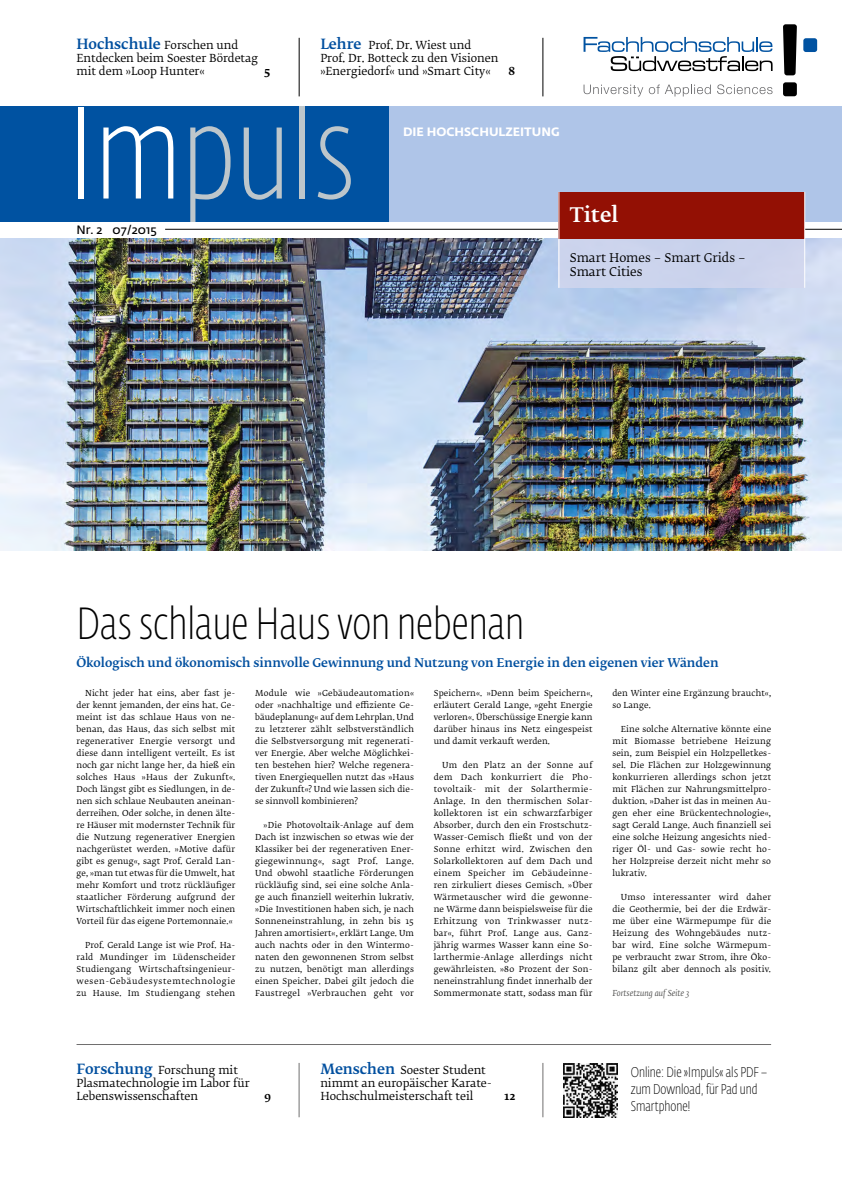
<style>
.page{position:relative;width:842px;height:1191px;background:#fff}
.page>*{position:absolute;margin:0;border:0;box-sizing:border-box;transform-origin:0 0}
.t1{font:130px "Fedra Sans Dis Std Thin Cond";color:#bdc6cb}
.t2{font:44.5px "Fedra Sans Dis Std Thin Cond";color:#000}
.t3{font:500 20px "Fedra Serif B Std";color:#fff}
.t4{font:14px/16.8px "Fedra Sans Dis Std Thin Cond";color:#000}
.t5{font:500 12px "Fedra Serif B Std";color:#004f9f}
.t6{font:12px/14.4px "Fedra Serif B Std";color:#000}
.t7{font:700 12px "Fedra Sans Alt Std";color:#fff}
.t8{font:600 12px "Fedra Sans Alt Std";color:#000}
.t9{font:11px/13.2px "Fedra Serif B Std";color:#000}
.t10{font:500 11px "Fedra Serif B Std";color:#000}
.t11{font:8.2px/12px "Fedra Serif B Std";letter-spacing:.02em;color:#000;text-align:justify}
.t12{font:italic 8.2px "Fedra Serif B Std";color:#575756}
.s1{font-weight:500;font-size:14px;color:#004f9f}
.s2{color:#fff}
</style>
<div class="page">
<div style="left:389px;top:106px;width:453px;height:115px;background:#afc5e8"></div>
<div style="left:0;top:106px;width:389px;height:115px;background:#0052a1"></div>
<svg style="left:783px;top:82px;width:14px;height:14px"></svg>
<svg style="left:783px;top:24px;width:14px;height:51px"></svg>
<svg style="left:803px;top:38px;width:14px;height:14px"></svg>
<svg style="left:584px;top:85px;width:59px;height:11px"></svg>
<svg style="left:649px;top:85px;width:62px;height:11px"></svg>
<svg style="left:717px;top:84px;width:55px;height:10px"></svg>
<svg style="left:583px;top:37px;width:189px;height:34px"></svg>
<hr style="left:299px;top:38px;width:1px;height:58px;background:#000">
<hr style="left:542px;top:38px;width:1px;height:58px;background:#000">
<hr style="left:77px;top:1044px;width:694px;height:1px;background:#706f6f">
<hr style="left:299px;top:1063px;width:1px;height:54px;background:#706f6f">
<hr style="left:542px;top:1063px;width:1px;height:54px;background:#706f6f">
<hr style="left:165px;top:229px;width:677px;height:1px;background:#000">
<img style="left:564px;top:1063px;width:54px;height:54px">
<img style="left:0;top:238px;width:842px;height:312px">
<div style="left:558px;top:200px;width:247px;height:88px;background:#ccd3ed"></div>
<div style="left:558px;top:192px;width:247px;height:46px;background:#931004"></div>
<hr style="left:558px;top:192px;width:1px;height:96px;background:#fff">
<hr style="left:804px;top:192px;width:1px;height:96px;background:#fff">
<h3 class="t9" style="left:77px;top:39px;width:183px"><span class="s1">Hochschule</span> Forschen und<br>Entdecken beim Soester Bördetag mit dem »Loop Hunter«</h3>
<h3 class="t10" style="left:265px;top:63px;width:7px">5</h3>
<h3 class="t9" style="left:320px;top:39px;width:180px"><span class="s1">Lehre</span> Prof. Dr. Wiest und<br>Prof. Dr. Botteck zu den Visionen »Energiedorf« und »Smart City«</h3>
<h3 class="t10" style="left:508px;top:63px;width:8px">8</h3>
<h1 class="t1" style="left:68px;top:73px;width:289px"><span class="s2">Im</span>puls</h1>
<h3 class="t8" style="left:77px;top:222px;width:82px">Nr. 2 07/2015</h3>
<h3 class="t7" style="left:403px;top:124px;width:158px">DIE HOCHSCHULZEITUNG</h3>
<h3 class="t3" style="left:570px;top:200px;width:50px">Titel</h3>
<h3 class="t6" style="left:570px;top:251px;width:177px">Smart Homes – Smart Grids –<br>Smart Cities</h3>
<h2 class="t2" style="left:77px;top:595px;width:449px">Das schlaue Haus von nebenan</h2>
<h3 class="t5" style="left:77px;top:654px;width:643px">Ökologisch und ökonomisch sinnvolle Gewinnung und Nutzung von Energie in den eigenen vier Wänden</h3>
<p class="t11" style="left:77px;top:688px;width:160px;text-indent:9px">Nicht jeder hat eins, aber fast je&shy;der kennt jemanden, der eins hat. Ge&shy;meint ist das schlaue Haus von ne&shy;benan, das Haus, das sich selbst mit regenerativer Energie versorgt und diese dann intelligent verteilt. Es ist noch gar nicht lange her, da hieß ein solches Haus »Haus der Zukunft«.<br>Doch längst gibt es Siedlungen, in de&shy;nen sich schlaue Neubauten aneinan&shy;derreihen. Oder solche, in denen älte&shy;re Häuser mit modernster Technik für die Nutzung regenerativer Energien nachgerüstet werden. »Motive dafür gibt es genug«, sagt Prof. Gerald Lan&shy;ge, »man tut etwas für die Umwelt, hat mehr Komfort und trotz rückläufiger staatlicher Förderung aufgrund der Wirtschaftlichkeit immer noch einen Vorteil für das eigene Portemonnaie.«</p>
<p class="t11" style="left:77px;top:940px;width:160px;text-indent:9px">Prof. Gerald Lange ist wie Prof. Ha&shy;rald Mundinger im Lüdenscheider Studiengang Wirtschaftsingenieur&shy;wesen-Gebäudesystemtechnologie zu Hause. Im Studiengang stehen</p>
<p class="t11" style="left:255px;top:688px;width:160px">Module wie »Gebäudeautomation« oder »nachhaltige und effiziente Ge&shy;bäudeplanung« auf dem Lehrplan. Und zu letzterer zählt selbstverständlich die Selbstversorgung mit regenerati&shy;ver Energie. Aber welche Möglichkei&shy;ten bestehen hier? Welche regenera&shy;tiven Energiequellen nutzt das »Haus der Zukunft«? Und wie lassen sich die&shy;se sinnvoll kombinieren?</p>
<p class="t11" style="left:255px;top:820px;width:160px;text-indent:8px">»Die Photovoltaik-Anlage auf dem Dach ist inzwischen so etwas wie der Klassiker bei der regenerativen Ener&shy;giegewinnung«, sagt Prof. Lange.<br>Und obwohl staatliche Förderungen rückläufig sind, sei eine solche Anla&shy;ge auch finanziell weiterhin lukrativ. »Die Investitionen haben sich, je nach Sonneneinstrahlung, in zehn bis 15<br>Jahren amortisiert«, erklärt Lange. Um auch nachts oder in den Wintermo&shy;naten den gewonnenen Strom selbst zu nutzen, benötigt man allerdings einen Speicher. Dabei gilt jedoch die Faustregel »Verbrauchen geht vor</p>
<p class="t11" style="left:612px;top:688px;width:160px">den Winter eine Ergänzung braucht«, so Lange.</p>
<p class="t11" style="left:612px;top:724px;width:160px;text-indent:9px">Eine solche Alternative könnte eine mit Biomasse betriebene Heizung sein, zum Beispiel ein Holzpelletkes&shy;sel. Die Flächen zur Holzgewinnung konkurrieren allerdings schon jetzt mit Flächen zur Nahrungsmittelpro&shy;duktion. »Daher ist das in meinen Au&shy;gen eher eine Brückentechnologie«, sagt Gerald Lange. Auch finanziell sei eine solche Heizung angesichts nied&shy;riger Öl- und Gas- sowie recht ho&shy;her Holzpreise derzeit nicht mehr so lukrativ.</p>
<p class="t11" style="left:612px;top:892px;width:160px;text-indent:9px">Umso interessanter wird daher die Geothermie, bei der die Erdwär&shy;me über eine Wärmepumpe für die Heizung des Wohngebäudes nutz&shy;bar wird. Eine solche Wärmepum&shy;pe verbraucht zwar Strom, ihre Öko&shy;bilanz gilt aber dennoch als positiv.</p>
<p class="t12" style="left:612px;top:987px;width:79px">Fortsetzung auf Seite 3</p>
<p class="t11" style="left:434px;top:688px;width:160px">Speichern«. »Denn beim Speichern«, erläutert Gerald Lange, »geht Energie verloren«. Überschüssige Energie kann darüber hinaus ins Netz eingespeist und damit verkauft werden.</p>
<p class="t11" style="left:434px;top:760px;width:160px;text-indent:9px">Um den Platz an der Sonne auf dem Dach konkurriert die Pho&shy;tovoltaik- mit der Solarthermie-Anlage. In den thermischen Solar&shy;kollektoren ist ein schwarzfarbiger Absorber, durch den ein Frostschutz-Wasser-Gemisch fließt und von der Sonne erhitzt wird. Zwischen den Solarkollektoren auf dem Dach und einem Speicher im Gebäudeinne&shy;ren zirkuliert dieses Gemisch. »Über Wärmetauscher wird die gewonne&shy;ne Wärme dann beispielsweise für die Erhitzung von Trinkwasser nutz&shy;bar«, führt Prof. Lange aus. Ganz&shy;jährig warmes Wasser kann eine So&shy;larthermie-Anlage allerdings nicht gewährleisten. »80 Prozent der Son&shy;neneinstrahlung findet innerhalb der Sommermonate statt, sodass man für</p>
<h3 class="t9" style="left:77px;top:1064px;width:175px"><span class="s1">Forschung</span> Forschung mit<br>Plasmatechnologie im Labor für<br>Lebenswissenschaften</h3>
<h3 class="t10" style="left:265px;top:1088px;width:8px">9</h3>
<h3 class="t9" style="left:320px;top:1064px;width:173px"><span class="s1">Menschen</span> Soester Student nimmt an europäischer Karate-<br>Hochschulmeisterschaft teil</h3>
<h3 class="t10" style="left:504px;top:1088px;width:19px">12<span class="s2">7</span></h3>
<h3 class="t4" style="left:631px;top:1063px;width:138px">Online: Die »Impuls« als PDF – zum Download, für Pad und<br>Smartphone!</h3>
</div>
